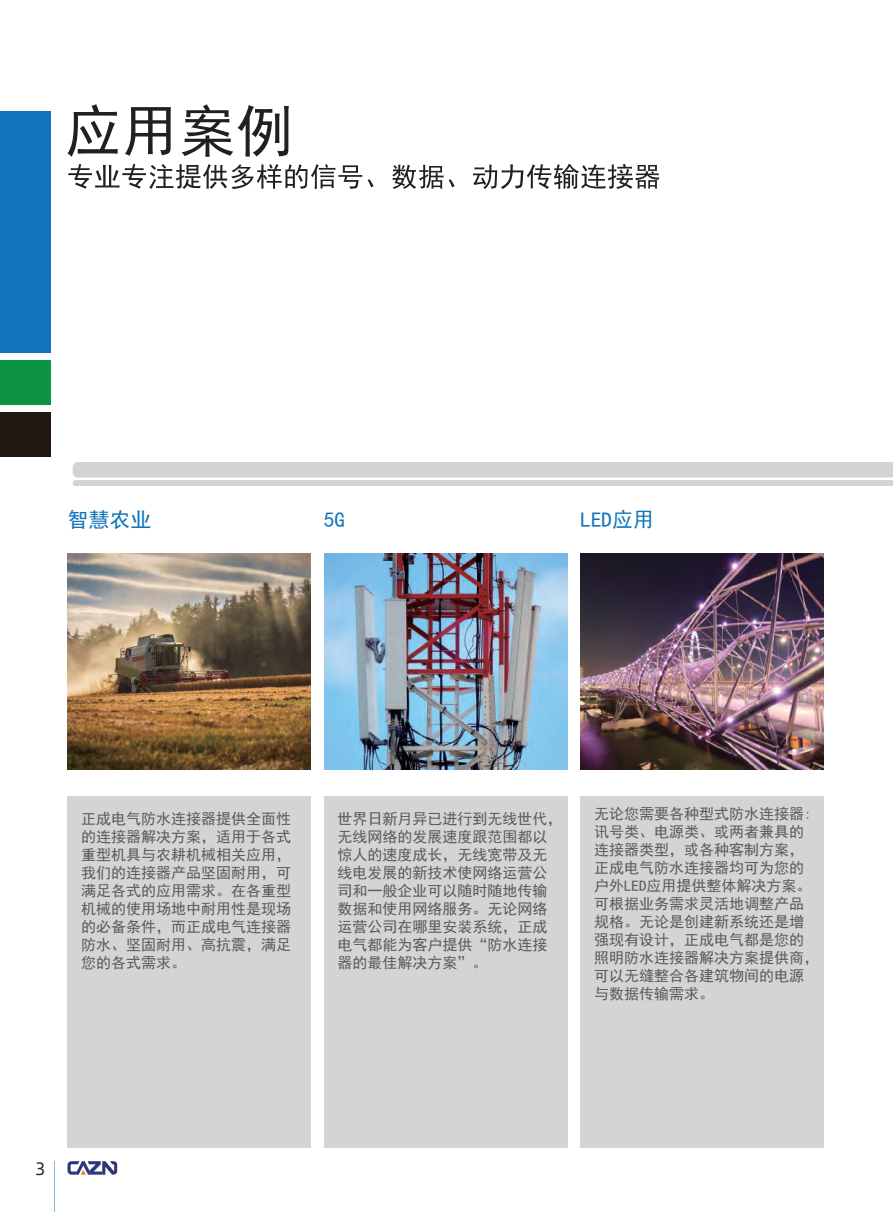
<style>
.page{position:relative;width:893px;height:1212px;background:#fff}
.page>*{position:absolute;margin:0;border:0;box-sizing:border-box;transform-origin:0 0}
.t1{font:21px "Sim Hei";color:#1074bc}
.t2{font:18px "Alibaba Pu Hui Ti R";color:#231f20}
.t3{font:15px/18px "Sim Hei";color:#595a5b;text-align:justify}
.t4{font:15px/18px "Sim Hei";color:#585a5b}
</style>
<div class="page">
<svg style="left:67px;top:104px;width:51px;height:53px"></svg>
<svg style="left:125px;top:107px;width:46px;height:49px"></svg>
<svg style="left:182px;top:104px;width:107px;height:53px"></svg>
<svg style="left:68px;top:164px;width:294px;height:25px"></svg>
<svg style="left:368px;top:179px;width:6px;height:8px"></svg>
<svg style="left:392px;top:165px;width:63px;height:24px"></svg>
<svg style="left:473px;top:164px;width:187px;height:25px"></svg>
<div style="left:73px;top:462px;width:820px;height:16px;background:#d1d3d4"></div>
<div style="left:73px;top:480px;width:820px;height:6px;background:#d1d3d4"></div>
<hr style="left:54px;top:1161px;width:1px;height:51px;background:#1074bc">
<div style="left:0;top:111px;width:50px;height:241px;background:#1074bc"></div>
<div style="left:0;top:361px;width:50px;height:44px;background:#0d9344"></div>
<div style="left:0;top:412px;width:50px;height:44px;background:#211814"></div>
<div style="left:68px;top:797px;width:242px;height:351px;background:#d4d3d6"></div>
<div style="left:324px;top:797px;width:243px;height:351px;background:#d4d3d6"></div>
<div style="left:580px;top:797px;width:244px;height:351px;background:#d4d3d6"></div>
<img style="left:68px;top:554px;width:242px;height:216px">
<img style="left:324px;top:554px;width:243px;height:216px">
<img style="left:580px;top:554px;width:244px;height:216px">
<svg style="left:68px;top:1161px;width:49px;height:14px"></svg>
<h1 class="t1" style="left:68px;top:508px;width:85px">智慧农业</h1>
<h1 class="t1" style="left:324px;top:508px;width:22px">5G</h1>
<h1 class="t1" style="left:580px;top:508px;width:75px">LED应用</h1>
<p class="t3" style="left:81px;top:809px;width:211px">正成电气防水连接器提供全面性的连接器解决方案，适用于各式重型机具与农耕机械相关应用，我们的连接器产品坚固耐用，可满足各式的应用需求。在各重型机械的使用场地中耐用性是现场的必备条件，而正成电气连接器防水、坚固耐用、高抗震，满足您的各式需求。</p>
<p class="t3" style="left:337px;top:809px;width:226px;text-align:left">世界日新月异已进行到无线世代，无线网络的发展速度跟范围都以惊人的速度成长，无线宽带及无线电发展的新技术使网络运营公司和一般企业可以随时随地传输数据和使用网络服务。无论网络运营公司在哪里安装系统，正成电气都能为客户提供“防水连接器的最佳解决方案”。</p>
<p class="t4" style="left:594px;top:804px;width:227px">无论您需要各种型式防水连接器:讯号类、电源类、或两者兼具的连接器类型，或各种客制方案，正成电气防水连接器均可为您的户外LED应用提供整体解决方案。可根据业务需求灵活地调整产品规格。无论是创建新系统还是增强现有设计，正成电气都是您的照明防水连接器解决方案提供商，可以无缝整合各建筑物间的电源与数据传输需求。</p>
<p class="t2" style="left:35px;top:1155px;width:12px">3</p>
</div>
